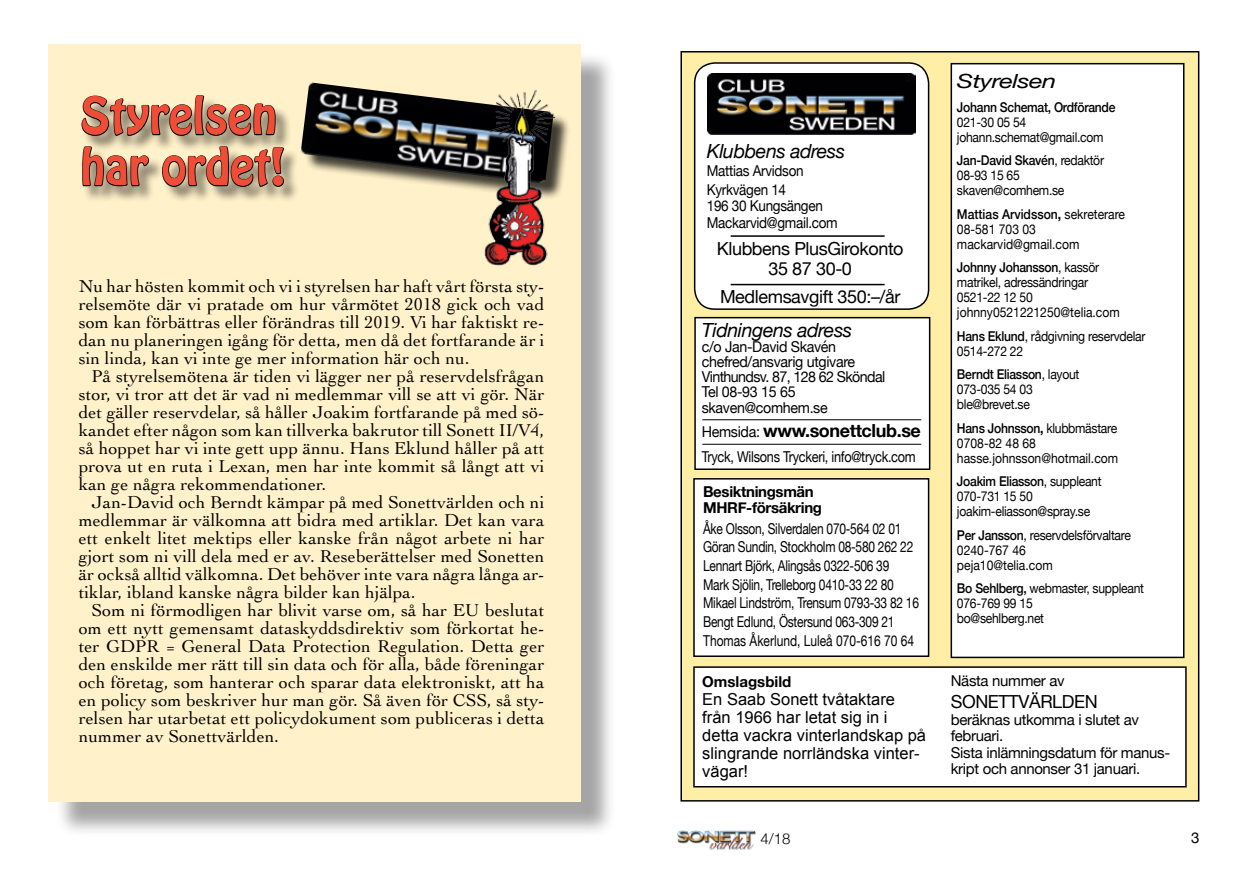
<style>
.page{position:relative;width:1259px;height:893px;background:#fff}
.page>*{position:absolute;margin:0;border:0;box-sizing:border-box;transform-origin:0 0}
.t1{font:45px/51px "Hobo Std";letter-spacing:.005em;color:#f04d39}
.t2{font:italic 19.5px "Helvetica Neue";letter-spacing:-.02em;color:#000}
.t3{font:italic 19.5px "Helvetica Neue";letter-spacing:-.02em;color:#000;scale:1.3 1}
.t4{font:18px/18px "Cochin";letter-spacing:.005em;color:#000;text-align:justify}
.t5{font:18px/19.5px "Helvetica Neue";letter-spacing:-.02em;color:#000;text-align:center}
.t6{font:700 18px "Helvetica Neue";letter-spacing:-.02em;color:#000}
.t7{font:16.5px/18px "Arial";color:#000}
.t8{font:15px/18.6px "Helvetica Neue";letter-spacing:-.02em;color:#000;scale:.8 1}
.t9{font:15px/16.5px "Helvetica Neue";letter-spacing:-.02em;color:#000}
.t10{font:15px/15px "Helvetica Neue";letter-spacing:-.02em;color:#000;scale:.95 1}
.t11{font:15px/18.6px "Helvetica Neue";letter-spacing:-.02em;color:#000;scale:.9 1}
.t12{font:15px "Helvetica Neue";letter-spacing:-.02em;color:#000;scale:.85 1}
.t13{font:700 15px/16.5px "Helvetica Neue";letter-spacing:-.02em;color:#000}
.t14{font:700 15px "Helvetica Neue";color:#000}
.t15{font:300 15px "Helvetica Neue";color:#000}
.t16{font:13.5px/15px "Helvetica Neue";letter-spacing:-.02em;color:#000;scale:.9 1}
.t17{font:13.5px/15px "Helvetica Neue";color:#000;scale:.9 1}
.t18{font:500 13.5px "Helvetica Neue";letter-spacing:-.02em;color:#000;scale:.9 1}
.s1{font-weight:400;font-size:15px}
.s2{font-weight:500}
.s3{font-weight:700}
</style>
<div class="page">
<img style="left:677px;top:830px;width:78px;height:20px">
<div style="left:55px;top:51px;width:561px;height:786px;background:#000;opacity:.36"></div>
<div style="left:48px;top:44px;width:532px;height:757px;background:#fff1c9"></div>
<div style="left:681px;top:52px;width:517px;height:749px;background:#ffeea5"></div>
<div style="left:694px;top:667px;width:492px;height:120px;background:#fff"></div>
<div style="left:693px;top:666px;width:493px;height:121px;border:2px solid #000"></div>
<div style="left:694px;top:479px;width:234px;height:177px;background:#fff"></div>
<div style="left:693px;top:478px;width:236px;height:179px;border:2px solid #000"></div>
<div style="left:694px;top:63px;width:234px;height:246px;background:#fff;border-radius:20px"></div>
<div style="left:694px;top:62px;width:235px;height:248px;border:2px solid #000;border-radius:20px"></div>
<div style="left:695px;top:318px;width:234px;height:151px;background:#fff"></div>
<div style="left:694px;top:317px;width:236px;height:153px;border:2px solid #000"></div>
<hr style="left:730px;top:235px;width:154px;height:2px;background:#000">
<hr style="left:730px;top:284px;width:154px;height:1px;background:#000">
<div style="left:951px;top:64px;width:232px;height:593px;background:#fff"></div>
<div style="left:950px;top:63px;width:234px;height:595px;border:2px solid #000"></div>
<img style="left:707px;top:74px;width:208px;height:61px">
<hr style="left:702px;top:444px;width:219px;height:1px;background:#000">
<hr style="left:702px;top:419px;width:219px;height:1px;background:#000">
<div style="left:82px;top:96px;width:218px;height:107px;background:#000;opacity:.48"></div>
<svg style="left:81px;top:95px;width:195px;height:42px"></svg>
<svg style="left:82px;top:146px;width:68px;height:41px"></svg>
<svg style="left:161px;top:146px;width:124px;height:42px"></svg>
<div style="left:304px;top:86px;width:267px;height:115px;background:#000;opacity:.75"></div>
<img style="left:301px;top:82px;width:253px;height:102px">
<img style="left:483px;top:88px;width:71px;height:178px">
<h1 class="t1" style="left:81px;top:91px;width:206px">Styrelsen har ordet!</h1>
<p class="t4" style="left:79px;top:277px;width:467px">Nu har hösten kommit och vi i styrelsen har haft vårt första sty&shy;relsemöte där vi pratade om hur vårmötet 2018 gick och vad som kan förbättras eller förändras till 2019. Vi har faktiskt re&shy;dan nu planeringen igång för detta, men då det fortfarande är i sin linda, kan vi inte ge mer information här och nu.</p>
<p class="t4" style="left:79px;top:367px;width:467px;text-indent:13px">På styrelsemötena är tiden vi lägger ner på reservdelsfrågan stor, vi tror att det är vad ni medlemmar vill se att vi gör. När det gäller reservdelar, så håller Joakim fortfarande på med sö&shy;kandet efter någon som kan tillverka bakrutor till Sonett II/V4, så hoppet har vi inte gett upp ännu. Hans Eklund håller på att prova ut en ruta i Lexan, men har inte kommit så långt att vi kan ge några rekommendationer.</p>
<p class="t4" style="left:79px;top:493px;width:467px;text-indent:13px">Jan-David och Berndt kämpar på med Sonettvärlden och ni medlemmar är välkomna att bidra med artiklar. Det kan vara ett enkelt litet mektips eller kanske från något arbete ni har gjort som ni vill dela med er av. Reseberättelser med Sonetten är också alltid välkomna. Det behöver inte vara några långa ar&shy;tiklar, ibland kanske några bilder kan hjälpa.</p>
<p class="t4" style="left:79px;top:601px;width:467px;text-indent:13px">Som ni förmodligen har blivit varse om, så har EU beslutat om ett nytt gemensamt dataskyddsdirektiv som förkortat he&shy;ter GDPR = General Data Protection Regulation. Detta ger den enskilde mer rätt till sin data och för alla, både föreningar och företag, som hanterar och sparar data elektroniskt, att ha en policy som beskriver hur man gör. Så även för CSS, så sty&shy;relsen har utarbetat ett policydokument som publiceras i detta nummer av Sonettvärlden.</p>
<p class="t2" style="left:707px;top:137px;width:140px">Klubbens adress</p>
<p class="t11" style="left:707px;top:162px;width:109px">Mattias Arvidson<br>Kyrkvägen 14</p>
<p class="t11" style="left:707px;top:199px;width:147px;line-height:16.5px">196 30 Kungsängen<br>Mackarvid@gmail.com</p>
<p class="t5" style="left:717px;top:240px;width:188px">Klubbens PlusGirokonto<br>35 87 30-0</p>
<p class="t5" style="left:720px;top:288px;width:182px">Medlemsavgift 350:–/år</p>
<p class="t2" style="left:701px;top:316px;width:152px">Tidningens adress</p>
<p class="t10" style="left:701px;top:340px;width:195px">c/o Jan-David Skavén chefred/ansvarig utgivare<br>Vinthundsv. 87, 128 62 Sköndal<br>Tel 08-93 15 65</p>
<p class="t10" style="left:701px;top:401px;width:134px">skaven@comhem.se</p>
<p class="t6" style="left:701px;top:416px;width:221px"><span class="s1">Hemsida:</span> www.sonettclub.se</p>
<p class="t12" style="left:701px;top:446px;width:253px">Tryck, Wilsons Tryckeri, info@tryck.com</p>
<p class="t13" style="left:703px;top:483px;width:120px">Besiktningsmän<br>MHRF-försäkring</p>
<p class="t8" style="left:703px;top:520px;width:271px">Åke Olsson, Silverdalen 070-564 02 01<br>Göran Sundin, Stockholm 08-580 262 22<br>Lennart Björk, Alingsås 0322-506 39<br>Mark Sjölin, Trelleborg 0410-33 22 80<br>Mikael Lindström, Trensum 0793-33 82 16<br>Bengt Edlund, Östersund 063-309 21<br>Thomas Åkerlund, Luleå 070-616 70 64</p>
<p class="t14" style="left:702px;top:670px;width:91px">Omslagsbild</p>
<p class="t7" style="left:702px;top:690px;width:225px">En Saab Sonett tvåtaktare från 1966 har letat sig in i detta vackra vinterlandskap på slingrande norrländska vinter&shy;vägar!</p>
<p class="t3" style="left:957px;top:67px;width:78px">Styrelsen</p>
<p class="t18" style="left:957px;top:96px;width:178px">Johann Schemat, Ordförande</p>
<p class="t16" style="left:957px;top:115px;width:164px">021-30 05 54 johann.schemat@gmail.com</p>
<p class="t16" style="left:957px;top:154px;width:165px"><span class="s2">Jan-David Skavén</span>, redaktör<br>08-93 15 65 skaven@comhem.se</p>
<p class="t17" style="left:957px;top:207px;width:188px"><span class="s2">Mattias Arvidsson</span><span class="s3">,</span> sekreterare<br>08-581 703 03 mackarvid@gmail.com</p>
<p class="t16" style="left:957px;top:261px;width:182px"><span class="s2">Johnny Johansson</span>, kassör matrikel, adressändringar<br>0521-22 12 50 johnny0521221250@telia.com</p>
<p class="t16" style="left:957px;top:329px;width:211px"><span class="s2">Hans Eklund</span>, rådgivning reservdelar<br>0514-272 22</p>
<p class="t16" style="left:957px;top:368px;width:138px"><span class="s2">Berndt Eliasson</span>, layout<br>073-035 54 03 ble@brevet.se</p>
<p class="t17" style="left:957px;top:421px;width:181px"><span class="s2">Hans Johnsson</span><span class="s3">,</span> klubbmästare<br>0708-82 48 68 hasse.johnsson@hotmail.com</p>
<p class="t16" style="left:957px;top:475px;width:162px"><span class="s2">Joakim Eliasson</span>, suppleant<br>070-731 15 50 joakim-eliasson@spray.se</p>
<p class="t16" style="left:957px;top:528px;width:195px"><span class="s2">Per Jansson</span>, reservdelsförvaltare<br>0240-767 46<br>peja10@telia.com</p>
<p class="t16" style="left:957px;top:582px;width:209px"><span class="s2">Bo Sehlberg,</span> webmaster, suppleant<br>076-769 99 15<br>bo@sehlberg.net</p>
<p class="t9" style="left:951px;top:673px;width:115px">Nästa nummer av</p>
<p class="t5" style="left:951px;top:693px;width:148px">So nettvärlden</p>
<p class="t9" style="left:950px;top:712px;width:221px">beräknas utkomma i slutet av februari.<br>Sista inlämningsdatum för manus&shy;kript och annonser 31 januari.</p>
<p class="t15" style="left:760px;top:827px;width:32px">4/18</p>
<p class="t9" style="left:1191px;top:831px;width:10px">3</p>
</div>
